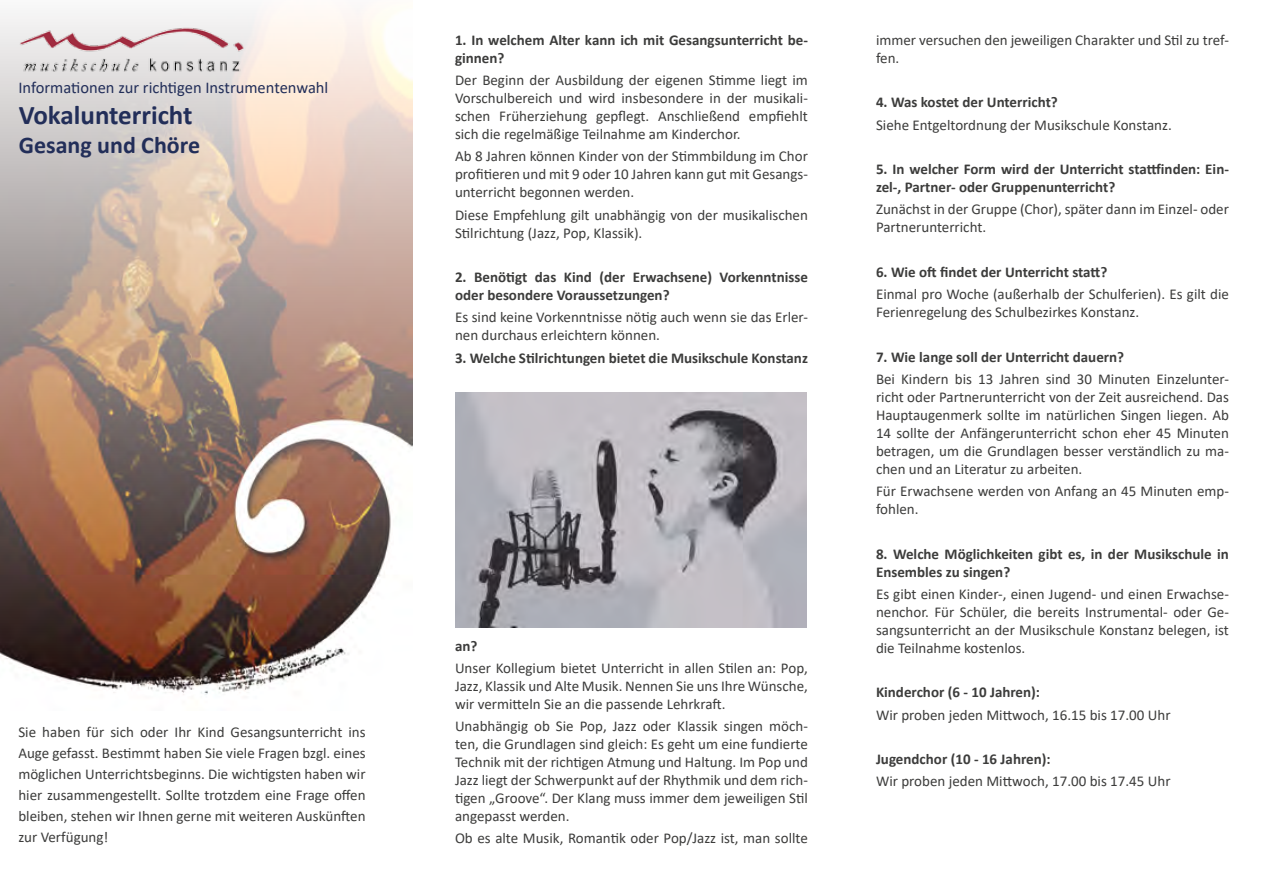
<style>
.page{position:relative;width:1263px;height:893px;background:#fff}
.page>*{position:absolute;margin:0;border:0;box-sizing:border-box;transform-origin:0 0}
.t1{font:700 27px "Calibri";color:#222e59}
.t2{font:700 24px "Calibri";color:#222e59}
.t3{font:16.5px "Calibri";color:#222e59}
.t4{font:15px/18px "Calibri";color:#3c3c3b;text-align:justify}
.t5{font:700 15px/18px "Calibri";color:#3c3c3b}
</style>
<div class="page">
<img style="left:0;top:13px;width:412px;height:682px">
<img style="left:18px;top:26px;width:227px;height:48px">
<img style="left:455px;top:393px;width:352px;height:234px">
<p class="t3" style="left:18px;top:76px;width:312px">Informationen zur richtigen Instrumentenwahl</p>
<p class="t1" style="left:19px;top:96px;width:175px">Vokalunterricht</p>
<p class="t2" style="left:19px;top:128px;width:183px">Gesang und Chöre</p>
<p class="t4" style="left:18px;top:721px;width:349px;line-height:21px">Sie haben für sich oder Ihr Kind Gesangsunterricht ins Auge gefasst. Bestimmt haben Sie viele Fragen bzgl. eines möglichen Unterrichtsbeginns. Die wichtigsten haben wir hier zusammengestellt. Sollte trotzdem eine Frage offen bleiben, stehen wir Ihnen gerne mit weiteren Auskünften zur Verfügung!</p>
<p class="t5" style="left:455px;top:31px;width:354px">1. In welchem Alter kann ich mit Gesangsunterricht be&shy;ginnen?</p>
<p class="t4" style="left:455px;top:71px;width:354px">Der Beginn der Ausbildung der eigenen Stimme liegt im Vorschulbereich und wird insbesondere in der musikali&shy;schen Früherziehung gepflegt. Anschließend empfiehlt sich die regelmäßige Teilnahme am Kinderchor.</p>
<p class="t4" style="left:455px;top:147px;width:354px">Ab 8 Jahren können Kinder von der Stimmbildung im Chor profitieren und mit 9 oder 10 Jahren kann gut mit Gesangs&shy;unterricht begonnen werden.</p>
<p class="t4" style="left:455px;top:205px;width:354px">Diese Empfehlung gilt unabhängig von der musikalischen<br>Stilrichtung (Jazz, Pop, Klassik).</p>
<p class="t5" style="left:455px;top:268px;width:354px">2. Benötigt das Kind (der Erwachsene) Vorkenntnisse oder besondere Voraussetzungen?</p>
<p class="t4" style="left:455px;top:308px;width:354px">Es sind keine Vorkenntnisse nötig auch wenn sie das Erler&shy;nen durchaus erleichtern können.</p>
<p class="t5" style="left:455px;top:348px;width:354px">3. Welche Stilrichtungen bietet die Musikschule Konstanz</p>
<p class="t5" style="left:455px;top:636px;width:24px">an?</p>
<p class="t4" style="left:455px;top:658px;width:354px">Unser Kollegium bietet Unterricht in allen Stilen an: Pop, Jazz, Klassik und Alte Musik. Nennen Sie uns Ihre Wünsche, wir vermitteln Sie an die passende Lehrkraft.</p>
<p class="t4" style="left:455px;top:717px;width:354px">Unabhängig ob Sie Pop, Jazz oder Klassik singen möch&shy;ten, die Grundlagen sind gleich: Es geht um eine fundierte Technik mit der richtigen Atmung und Haltung. Im Pop und Jazz liegt der Schwerpunkt auf der Rhythmik und dem rich&shy;tigen „Groove“. Der Klang muss immer dem jeweiligen Stil angepasst werden.</p>
<p class="t4" style="left:455px;top:829px;width:354px">Ob es alte Musik, Romantik oder Pop/Jazz ist, man sollte</p>
<p class="t4" style="left:876px;top:30px;width:354px">immer versuchen den jeweiligen Charakter und Stil zu tref&shy;fen.</p>
<p class="t5" style="left:876px;top:93px;width:183px">4. Was kostet der Unterricht?</p>
<p class="t4" style="left:876px;top:115px;width:297px">Siehe Entgeltordnung der Musikschule Konstanz.</p>
<p class="t5" style="left:876px;top:160px;width:354px">5. In welcher Form wird der Unterricht stattfinden: Ein&shy;zel-, Partner- oder Gruppenunterricht?</p>
<p class="t4" style="left:876px;top:200px;width:354px">Zunächst in der Gruppe (Chor), später dann im Einzel- oder<br>Partnerunterricht.</p>
<p class="t5" style="left:876px;top:263px;width:233px">6. Wie oft findet der Unterricht statt?</p>
<p class="t4" style="left:876px;top:285px;width:354px">Einmal pro Woche (außerhalb der Schulferien). Es gilt die<br>Ferienregelung des Schulbezirkes Konstanz.</p>
<p class="t5" style="left:876px;top:347px;width:250px">7. Wie lange soll der Unterricht dauern?</p>
<p class="t4" style="left:876px;top:369px;width:354px">Bei Kindern bis 13 Jahren sind 30 Minuten Einzelunter&shy;richt oder Partnerunterricht von der Zeit ausreichend. Das Hauptaugenmerk sollte im natürlichen Singen liegen. Ab 14 sollte der Anfängerunterricht schon eher 45 Minuten betragen, um die Grundlagen besser verständlich zu ma&shy;chen und an Literatur zu arbeiten.</p>
<p class="t4" style="left:876px;top:482px;width:354px">Für Erwachsene werden von Anfang an 45 Minuten emp&shy;fohlen.</p>
<p class="t5" style="left:876px;top:544px;width:354px">8. Welche Möglichkeiten gibt es, in der Musikschule in<br>Ensembles zu singen?</p>
<p class="t4" style="left:876px;top:584px;width:354px">Es gibt einen Kinder-, einen Jugend- und einen Erwachse&shy;nenchor. Für Schüler, die bereits Instrumental- oder Ge&shy;sangsunterricht an der Musikschule Konstanz belegen, ist die Teilnahme kostenlos.</p>
<p class="t5" style="left:876px;top:683px;width:166px">Kinderchor (6 - 10 Jahren):</p>
<p class="t4" style="left:876px;top:705px;width:296px">Wir proben jeden Mittwoch, 16.15 bis 17.00 Uhr</p>
<p class="t5" style="left:876px;top:750px;width:176px">Jugendchor (10 - 16 Jahren):</p>
<p class="t4" style="left:876px;top:772px;width:296px">Wir proben jeden Mittwoch, 17.00 bis 17.45 Uhr</p>
</div>
